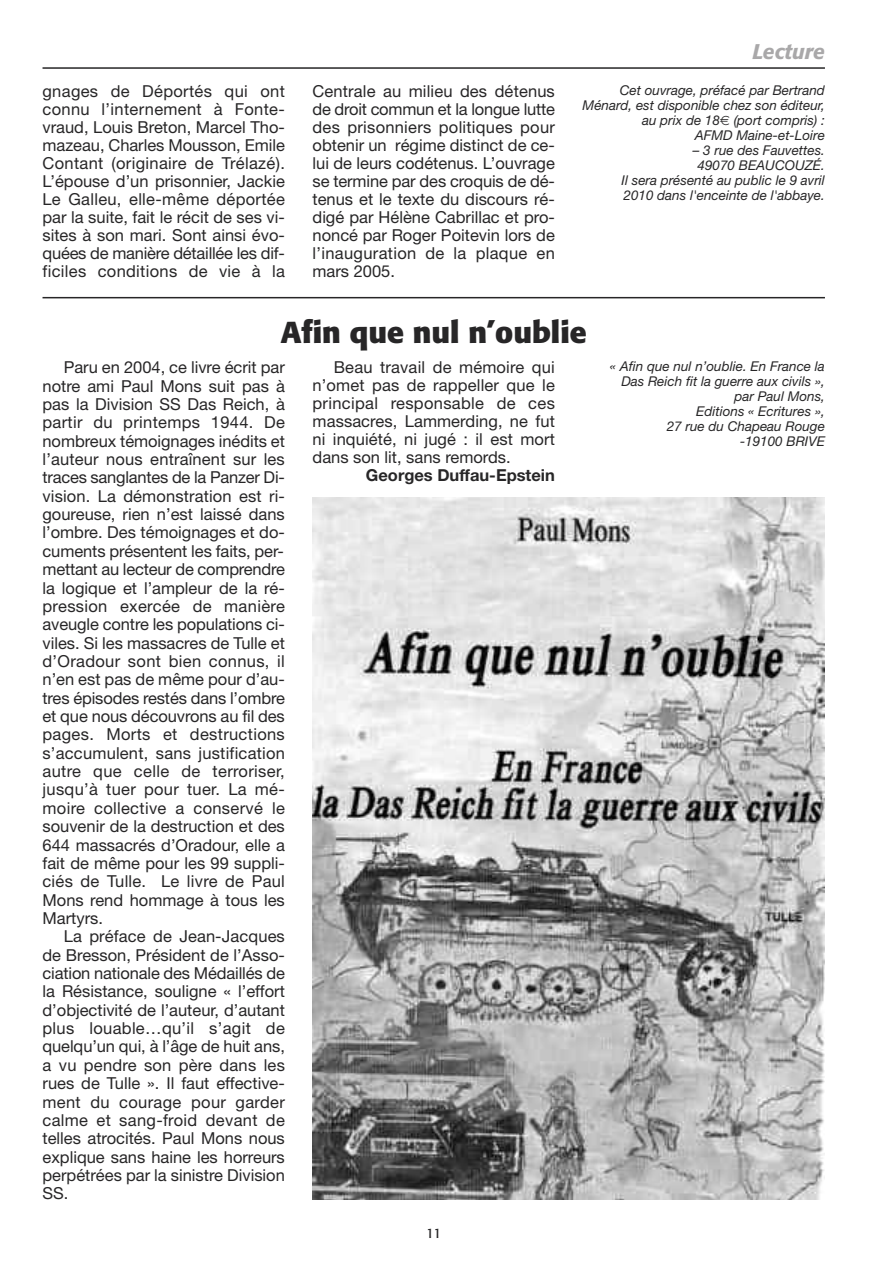
<style>
.page{position:relative;width:893px;height:1263px;background:#fff}
.page>*{position:absolute;margin:0;border:0;box-sizing:border-box;transform-origin:0 0}
.t1{font:700 30px "Formata";color:#272627}
.t2{font:italic 500 21px "Formata";color:#a9a8a9}
.t3{font:16.5px/18.3px "Helvetica Neue";color:#272627;text-align:justify}
.t4{font:700 16.5px "Helvetica Neue";color:#272627}
.t5{font:italic 13.5px/15px "Helvetica Neue";color:#272627;text-align:right}
.t6{font:13.5px "Formata";color:#272627}
</style>
<div class="page">
<hr style="left:43px;top:67px;width:782px;height:2px;background:#272627">
<hr style="left:43px;top:297px;width:782px;height:1px;background:#272627">
<img style="left:313px;top:497px;width:512px;height:702px">
<p class="t2" style="left:752px;top:39px;width:74px">Lecture</p>
<p class="t3" style="left:43px;top:82px;width:244px">gnages de Déportés qui ont connu l’internement à Fonte&shy;vraud, Louis Breton, Marcel Tho&shy;mazeau, Charles Mousson, Emile Contant (originaire de Trélazé).<br>L’épouse d’un prisonnier, Jackie Le Galleu, elle-même déportée par la suite, fait le récit de ses vi&shy;sites à son mari. Sont ainsi évo&shy;quées de manière détaillée les dif&shy;ficiles conditions de vie à la</p>
<p class="t3" style="left:313px;top:82px;width:244px">Centrale au milieu des détenus de droit commun et la longue lutte des prisonniers politiques pour obtenir un régime distinct de ce&shy;lui de leurs codétenus. L’ouvrage se termine par des croquis de dé&shy;tenus et le texte du discours ré&shy;digé par Hélène Cabrillac et pro&shy;noncé par Roger Poitevin lors de l’inauguration de la plaque en mars 2005.</p>
<p class="t5" style="left:583px;top:82px;width:244px">Cet ouvrage, préfacé par Bertrand<br>Ménard, est disponible chez son éditeur, au prix de 18 (port compris) :<br>AFMD Maine-et-Loire</p>
<p class="t5" style="left:622px;top:142px;width:205px">– 3 rue des Fauvettes.<br>49070 BEAUCOUZÉ.<br>Il sera présenté au public le 9 avril<br>2010 dans l'enceinte de l'abbaye.</p>
<h1 class="t1" style="left:281px;top:313px;width:307px">Afin que nul n’oublie</h1>
<p class="t3" style="left:43px;top:358px;width:244px;text-indent:21px">Paru en 2004, ce livre écrit par notre ami Paul Mons suit pas à pas la Division SS Das Reich, à partir du printemps 1944. De nombreux témoignages inédits et l’auteur nous entraînent sur les traces sanglantes de la Panzer Di&shy;vision. La démonstration est ri&shy;goureuse, rien n’est laissé dans l’ombre. Des témoignages et do&shy;cuments présentent les faits, per&shy;mettant au lecteur de comprendre la logique et l’ampleur de la ré&shy;pression exercée de manière aveugle contre les populations ci&shy;viles. Si les massacres de Tulle et d’Oradour sont bien connus, il n’en est pas de même pour d’au&shy;tres épisodes restés dans l’ombre et que nous découvrons au fil des pages. Morts et destructions s’accumulent, sans justification autre que celle de terroriser, jusqu’à tuer pour tuer. La mé&shy;moire collective a conservé le souvenir de la destruction et des 644 massacrés d’Oradour, elle a fait de même pour les 99 suppli&shy;ciés de Tulle. Le livre de Paul Mons rend hommage à tous les Martyrs.</p>
<p class="t3" style="left:43px;top:927px;width:244px;text-indent:21px">La préface de Jean-Jacques de Bresson, Président de l’Asso&shy;ciation nationale des Médaillés de la Résistance, souligne « l’effort d’objectivité de l’auteur, d’autant plus louable…qu’il s’agit de quelqu’un qui, à l’âge de huit ans, a vu pendre son père dans les rues de Tulle ». Il faut effective&shy;ment du courage pour garder calme et sang-froid devant de telles atrocités. Paul Mons nous explique sans haine les horreurs perpétrées par la sinistre Division SS.</p>
<p class="t3" style="left:313px;top:358px;width:244px;text-indent:21px">Beau travail de mémoire qui n’omet pas de rappeller que le principal responsable de ces massacres, Lammerding, ne fut ni inquiété, ni jugé : il est mort dans son lit, sans remords.</p>
<p class="t4" style="left:366px;top:465px;width:190px">Georges Duffau-Epstein</p>
<p class="t6" style="left:426px;top:1225px;width:17px">11</p>
<p class="t5" style="left:610px;top:359px;width:217px">« Afin que nul n’oublie. En France la<br>Das Reich fit la guerre aux civils », par Paul Mons,<br>Editions « Ecritures »,<br>27 rue du Chapeau Rouge<br>-19100 BRIVE</p>
</div>
